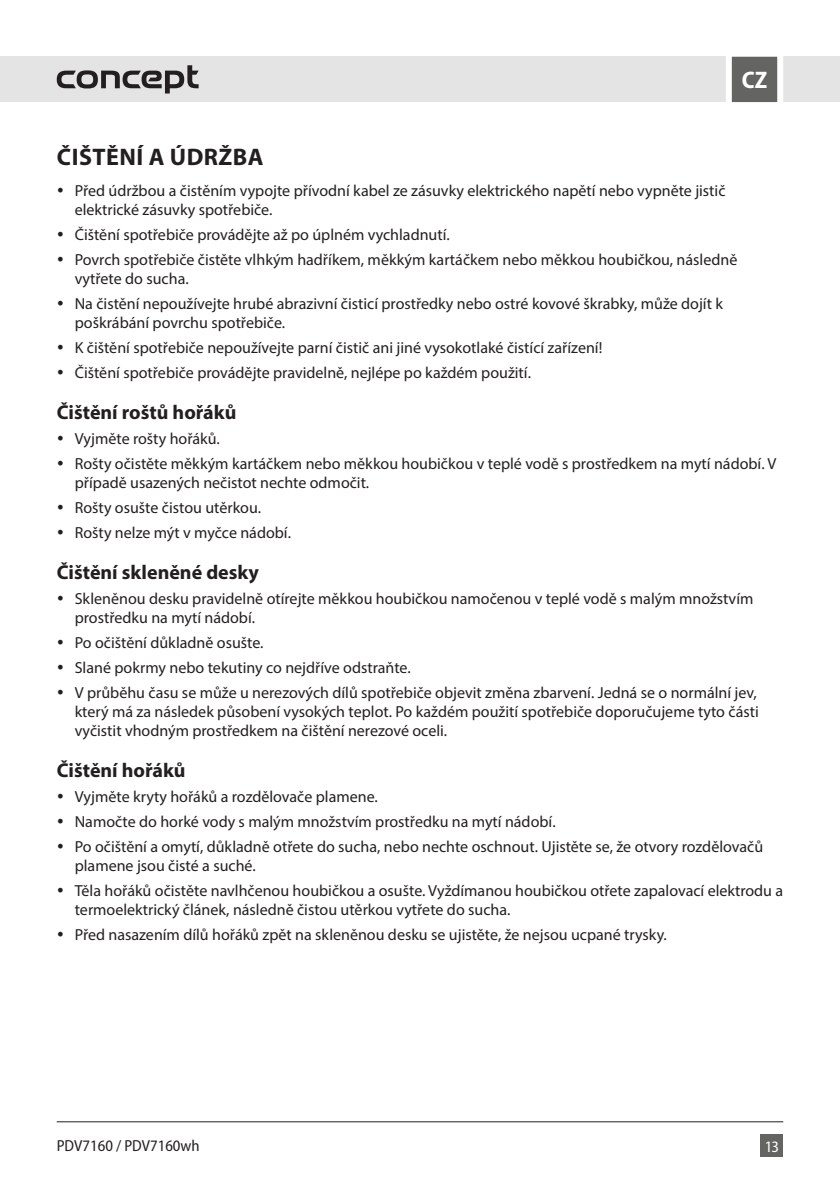
<style>
.page{position:relative;width:840px;height:1191px;background:#fff}
.page>*{position:absolute;margin:0;border:0;box-sizing:border-box;transform-origin:0 0}
.t1{font:700 24px "Myriad Pro";letter-spacing:.02em;color:#231f20}
.t2{font:700 semi-condensed 24px "Myriad Pro";color:#fff}
.t3{font:700 20px "Myriad Pro";color:#231f20}
.t4{font:16px/24.8px "Myriad Pro";color:#231f20}
.t5{font:semi-condensed 16px "Myriad Pro";color:#231f20}
.t6{font:semi-condensed 16px "Myriad Pro";color:#fff}
</style>
<div class="page">
<div style="left:0;top:57px;width:839px;height:45px;background:#e4e4e4"></div>
<div style="left:760px;top:1134px;width:22px;height:23px;background:#646463"></div>
<svg style="left:722px;top:56px;width:63px;height:47px;background:#909090"></svg>
<hr style="left:57px;top:1121px;width:725px;height:1px;background:#231f20">
<svg style="left:57px;top:65px;width:141px;height:28px"></svg>
<h1 class="t2" style="left:741px;top:65px;width:27px">CZ</h1>
<h1 class="t1" style="left:57px;top:142px;width:208px">ČIŠTĚNÍ A ÚDRŽBA</h1>
<p class="t4" style="left:75px;top:181px;width:652px;line-height:19.2px">Před údržbou a čistěním vypojte přívodní kabel ze zásuvky elektrického napětí nebo vypněte jistič elektrické zásuvky spotřebiče.</p>
<p class="t4" style="left:75px;top:222px;width:663px">Čištění spotřebiče provádějte až po úplném vychladnutí.<br>Povrch spotřebiče čistěte vlhkým hadříkem, měkkým kartáčkem nebo měkkou houbičkou, následně</p>
<p class="t4" style="left:75px;top:266px;width:649px">vytřete do sucha.<br>Na čistění nepoužívejte hrubé abrazivní čisticí prostředky nebo ostré kovové škrabky, může dojít k</p>
<p class="t4" style="left:75px;top:310px;width:529px">poškrábání povrchu spotřebiče.<br>K čištění spotřebiče nepoužívejte parní čistič ani jiné vysokotlaké čistící zařízení!<br>Čištění spotřebiče provádějte pravidelně, nejlépe po každém použití.</p>
<p class="t3" style="left:57px;top:399px;width:181px">Čištění roštů hořáků</p>
<p class="t4" style="left:75px;top:426px;width:702px">Vyjměte rošty hořáků.<br>Rošty očistěte měkkým kartáčkem nebo měkkou houbičkou v teplé vodě s prostředkem na mytí nádobí. V</p>
<p class="t4" style="left:75px;top:470px;width:296px">případě usazených nečistot nechte odmočit.<br>Rošty osušte čistou utěrkou.<br>Rošty nelze mýt v myčce nádobí.</p>
<p class="t3" style="left:57px;top:559px;width:203px">Čištění skleněné desky</p>
<p class="t4" style="left:75px;top:588px;width:679px;line-height:19.2px">Skleněnou desku pravidelně otírejte měkkou houbičkou namočenou v teplé vodě s malým množstvím prostředku na mytí nádobí.</p>
<p class="t4" style="left:75px;top:629px;width:683px">Po očištění důkladně osušte.<br>Slané pokrmy nebo tekutiny co nejdříve odstraňte.<br>V průběhu času se může u nerezových dílů spotřebiče objevit změna zbarvení. Jedná se o normální jev,</p>
<p class="t4" style="left:75px;top:701px;width:685px;line-height:19.2px">který má za následek působení vysokých teplot. Po každém použití spotřebiče doporučujeme tyto části vyčistit vhodným prostředkem na čištění nerezové oceli.</p>
<p class="t3" style="left:57px;top:757px;width:130px">Čištění hořáků</p>
<p class="t4" style="left:75px;top:784px;width:689px">Vyjměte kryty hořáků a rozdělovače plamene.<br>Namočte do horké vody s malým množstvím prostředku na mytí nádobí.<br>Po očištění a omytí, důkladně otřete do sucha, nebo nechte oschnout. Ujistěte se, že otvory rozdělovačů</p>
<p class="t4" style="left:75px;top:852px;width:709px">plamene jsou čisté a suché.<br>Těla hořáků očistěte navlhčenou houbičkou a osušte. Vyždímanou houbičkou otřete zapalovací elektrodu a</p>
<p class="t4" style="left:75px;top:897px;width:593px">termoelektrický článek, následně čistou utěrkou vytřete do sucha.<br>Před nasazením dílů hořáků zpět na skleněnou desku se ujistěte, že nejsou ucpané trysky.</p>
<p class="t5" style="left:57px;top:1135px;width:144px">PDV7160 / PDV7160wh</p>
<p class="t6" style="left:764px;top:1136px;width:16px">13</p>
</div>
